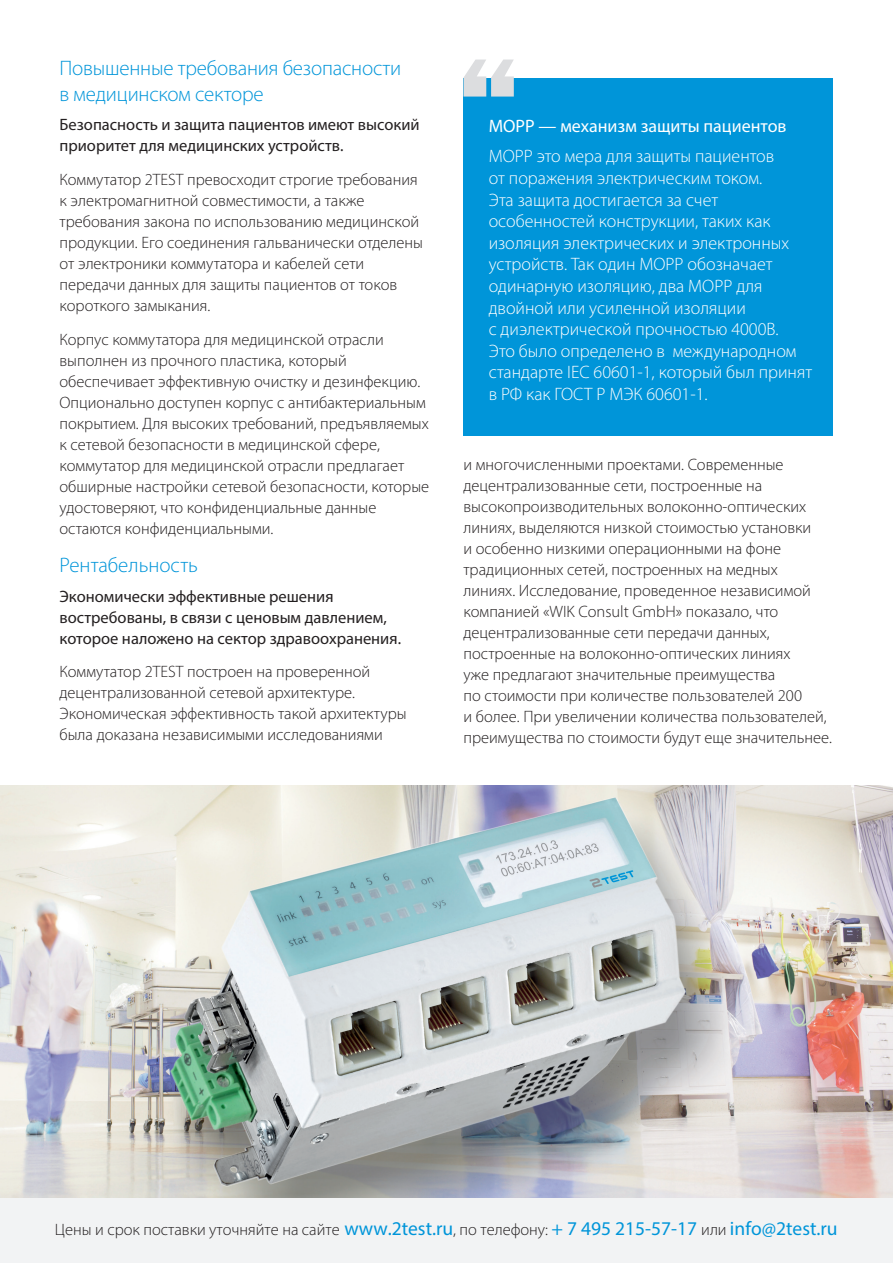
<style>
.page{position:relative;width:893px;height:1263px;background:#fff}
.page>*{position:absolute;margin:0;border:0;box-sizing:border-box;transform-origin:0 0}
.t1{font:300 21px/25.5px "Myriad Pro";letter-spacing:-.01em;color:#0095d9}
.t2{font:300 18px/21.6px "Myriad Pro";color:#fff}
.t3{font:18px "Myriad Pro";color:#fff}
.t4{font:300 16.5px/21px "Myriad Pro";color:#231f20}
.t5{font:16.5px/21px "Myriad Pro";color:#231f20}
.s1{font-weight:400;font-size:19.5px;color:#0095d9}
</style>
<div class="page">
<div style="left:463px;top:78px;width:370px;height:358px;background:#0095d9"></div>
<svg style="left:463px;top:60px;width:51px;height:37px"></svg>
<img style="left:0;top:785px;width:893px;height:413px">
<div style="left:0;top:1198px;width:893px;height:65px;background:#f2f3f4"></div>
<p class="t1" style="left:60px;top:55px;width:343px">Повышенные требования безопасности в медицинском секторе</p>
<p class="t5" style="left:60px;top:114px;width:362px">Безопасность и защита пациентов имеют высокий приоритет для медицинских устройств.</p>
<p class="t4" style="left:60px;top:169px;width:365px">Коммутатор 2TEST превосходит строгие требования к электромагнитной совместимости, а также требования закона по использованию медицинской продукции. Его соединения гальванически отделены от электроники коммутатора и кабелей сети передачи данных для защиты пациентов от токов короткого замыкания.</p>
<p class="t4" style="left:60px;top:329px;width:371px">Корпус коммутатора для медицинской отрасли выполнен из прочного пластика, который обеспечивает эффективную очистку и дезинфекцию.<br>Опционально доступен корпус с антибактериальным покрытием. Для высоких требований, предъявляемых к сетевой безопасности в медицинской сфере, коммутатор для медицинской отрасли предлагает обширные настройки сетевой безопасности, которые удостоверяют, что конфиденциальные данные остаются конфиденциальными.</p>
<p class="t1" style="left:60px;top:552px;width:140px">Рентабельность</p>
<p class="t5" style="left:60px;top:585px;width:343px">Экономически эффективные решения востребованы, в связи с ценовым давлением, которое наложено на сектор здравоохранения.</p>
<p class="t4" style="left:60px;top:661px;width:349px">Коммутатор 2TEST построен на проверенной децентрализованной сетевой архитектуре.<br>Экономическая эффективность такой архитектуры была доказана независимыми исследованиями</p>
<p class="t3" style="left:489px;top:115px;width:299px">MOPP — механизм защиты пациентов</p>
<p class="t2" style="left:489px;top:145px;width:325px">МОРР это мера для защиты пациентов<br>от поражения электрическим током.<br>Эта защита достигается за счет особенностей конструкции, таких как изоляция электрических и электронных устройств. Так один МОРР обозначает одинарную изоляцию, два МОРР для двойной или усиленной изоляции<br>с диэлектрической прочностью 4000В.<br>Это было определено в международном стандарте IEC 60601-1, который был принят в РФ как ГОСТ Р МЭК 60601-1.</p>
<p class="t4" style="left:463px;top:453px;width:370px">и многочисленными проектами. Современные децентрализованные сети, построенные на высокопроизводительных волоконно-оптических линиях, выделяются низкой стоимостью установки<br>и особенно низкими операционными на фоне традиционных сетей, построенных на медных линиях. Исследование, проведенное независимой компанией «WIK Consult GmbH» показало, что децентрализованные сети передачи данных, построенные на волоконно-оптических линиях<br>уже предлагают значительные преимущества<br>по стоимости при количестве пользователей 200<br>и более. При увеличении количества пользователей, преимущества по стоимости будут еще значительнее.</p>
<p class="t4" style="left:55px;top:1219px;width:784px">Цены и срок поставки уточняйте на сайте <span class="s1">www.2test.ru</span>, по телефону: <span class="s1">+ 7 495 215-57-17</span> или <span class="s1">info@2test.ru</span></p>
</div>
